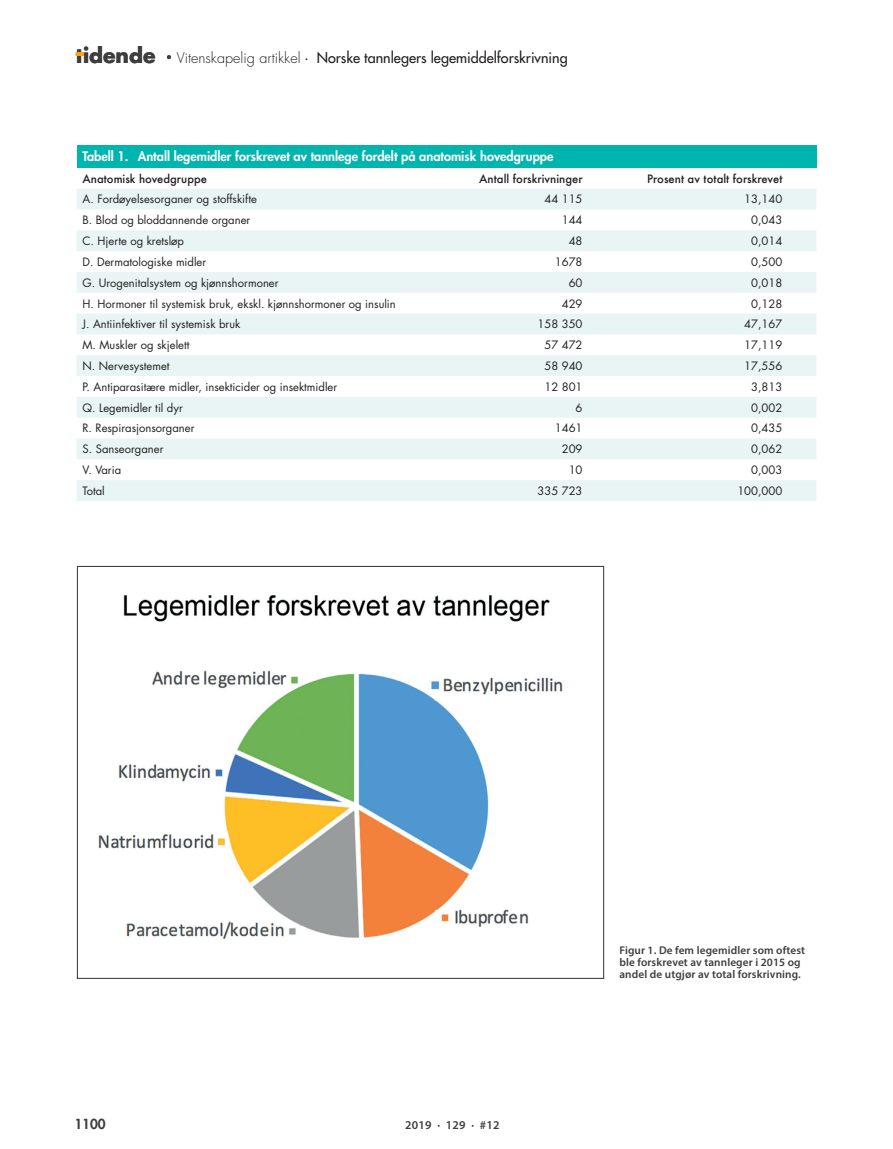
<style>
.page{position:relative;width:893px;height:1149px;background:#fff}
.page>*{position:absolute;margin:0;border:0;box-sizing:border-box;transform-origin:0 0}
.t1{font:700 20.4px "Futura Std";color:#3e3e3f}
.t2{font:500 14.4px "Futura Std";color:#231f20}
.t3{font:800 13.5px "Futura Std";color:#3e3e3f}
.t4{font:800 12.75px "Futura";color:#fff}
.t5{font:600 12px "Myriad Pro";letter-spacing:.02em;color:#3e3e3f}
.t6{font:11.25px "Futura";color:#231f20}
.t7{font:600 11.25px/12px "Myriad Pro";letter-spacing:.01em;color:#3e3e3f}
.t8{font:500 11.25px "Futura";color:#231f20}
.s1{font-weight:300}
.s2{font-family:"Myriad Pro";font-weight:400}
</style>
<div class="page">
<svg style="left:76px;top:53px;width:7px;height:3px"></svg>
<svg style="left:167px;top:55px;width:4px;height:4px"></svg>
<div style="left:77px;top:145px;width:739px;height:22px;background:#00b5ae"></div>
<svg style="left:77px;top:189px;width:739px;height:312px;fill:#e8f5f4"></svg>
<img style="left:98px;top:595px;width:465px;height:344px">
<h1 class="t1" style="left:76px;top:42px;width:81px">tidende</h1>
<p class="t2" style="left:177px;top:49px;width:392px"><span class="s1">Vitenskapelig artikkel</span> <span class="s2">·</span> Norske tannlegers legemiddelforskrivning</p>
<p class="t4" style="left:83px;top:148px;width:472px">Tabell 1. Antall legemidler forskrevet av tannlege fordelt på anatomisk hovedgruppe</p>
<p class="t8" style="left:83px;top:171px;width:126px">Anatomisk hovedgruppe</p>
<p class="t8" style="left:479px;top:171px;width:105px">Antall forskrivninger</p>
<p class="t8" style="left:647px;top:171px;width:137px">Prosent av totalt forskrevet</p>
<p class="t6" style="left:83px;top:191px;width:176px">A. Fordøyelsesorganer og stoffskifte</p>
<p class="t6" style="left:544px;top:191px;width:40px">44 115</p>
<p class="t6" style="left:744px;top:191px;width:40px">13,140</p>
<p class="t6" style="left:83px;top:212px;width:169px">B. Blod og bloddannende organer</p>
<p class="t6" style="left:562px;top:212px;width:22px">144</p>
<p class="t6" style="left:751px;top:212px;width:33px">0,043</p>
<p class="t6" style="left:83px;top:233px;width:103px">C. Hjerte og kretsløp</p>
<p class="t6" style="left:569px;top:233px;width:15px">48</p>
<p class="t6" style="left:751px;top:233px;width:33px">0,014</p>
<p class="t6" style="left:83px;top:254px;width:125px">D. Dermatologiske midler</p>
<p class="t6" style="left:555px;top:254px;width:29px">1678</p>
<p class="t6" style="left:751px;top:254px;width:33px">0,500</p>
<p class="t6" style="left:83px;top:275px;width:198px">G. Urogenitalsystem og kjønnshormoner</p>
<p class="t6" style="left:569px;top:275px;width:15px">60</p>
<p class="t6" style="left:751px;top:275px;width:33px">0,018</p>
<p class="t6" style="left:83px;top:295px;width:315px">H. Hormoner til systemisk bruk, ekskl. kjønnshormoner og insulin</p>
<p class="t6" style="left:562px;top:295px;width:22px">429</p>
<p class="t6" style="left:751px;top:295px;width:33px">0,128</p>
<p class="t6" style="left:83px;top:316px;width:159px">J. Antiinfektiver til systemisk bruk</p>
<p class="t6" style="left:537px;top:316px;width:47px">158 350</p>
<p class="t6" style="left:744px;top:316px;width:40px">47,167</p>
<p class="t6" style="left:83px;top:337px;width:108px">M. Muskler og skjelett</p>
<p class="t6" style="left:544px;top:337px;width:40px">57 472</p>
<p class="t6" style="left:744px;top:337px;width:40px">17,119</p>
<p class="t6" style="left:83px;top:358px;width:89px">N. Nervesystemet</p>
<p class="t6" style="left:544px;top:358px;width:40px">58 940</p>
<p class="t6" style="left:744px;top:358px;width:40px">17,556</p>
<p class="t6" style="left:83px;top:379px;width:256px">P. Antiparasitære midler, insekticider og insektmidler</p>
<p class="t6" style="left:544px;top:379px;width:40px">12 801</p>
<p class="t6" style="left:751px;top:379px;width:33px">3,813</p>
<p class="t6" style="left:83px;top:399px;width:102px">Q. Legemidler til dyr</p>
<p class="t6" style="left:576px;top:399px;width:8px">6</p>
<p class="t6" style="left:751px;top:399px;width:33px">0,002</p>
<p class="t6" style="left:83px;top:420px;width:113px">R. Respirasjonsorganer</p>
<p class="t6" style="left:555px;top:420px;width:29px">1461</p>
<p class="t6" style="left:751px;top:420px;width:33px">0,435</p>
<p class="t6" style="left:83px;top:441px;width:82px">S. Sanseorganer</p>
<p class="t6" style="left:562px;top:441px;width:22px">209</p>
<p class="t6" style="left:751px;top:441px;width:33px">0,062</p>
<p class="t6" style="left:83px;top:462px;width:40px">V. Varia</p>
<p class="t6" style="left:569px;top:462px;width:15px">10</p>
<p class="t6" style="left:751px;top:462px;width:33px">0,003</p>
<p class="t6" style="left:83px;top:483px;width:24px">Total</p>
<p class="t6" style="left:537px;top:483px;width:47px">335 723</p>
<p class="t6" style="left:737px;top:483px;width:47px">100,000</p>
<p class="t3" style="left:74px;top:1115px;width:33px">1100</p>
<p class="t5" style="left:405px;top:1117px;width:96px">2019 · 129 · #12</p>
<p class="t7" style="left:619px;top:943px;width:187px">Figur 1. De fem legemidler som oftest ble forskrevet av tannleger i 2015 og andel de utgjør av total forskrivning.</p>
</div>
